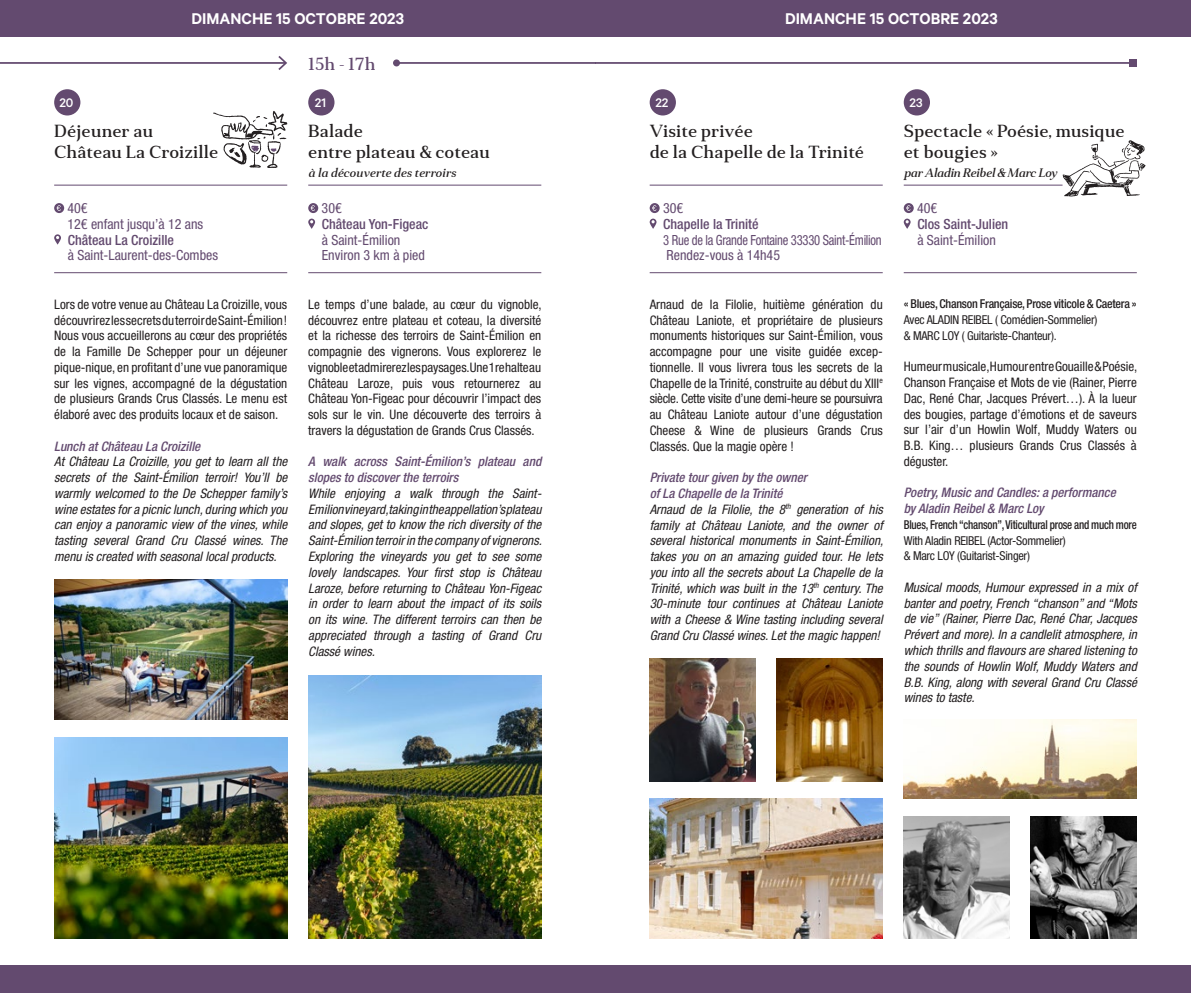
<style>
.page{position:relative;width:1191px;height:993px;background:#fff}
.page>*{position:absolute;margin:0;border:0;box-sizing:border-box;transform-origin:0 0}
.t1{font:500 17.5px/21px "Anglecia Pro Text";color:#231f20}
.t2{font:600 17.5px "Calibre";color:#fff}
.t3{font:500 17.5px "Anglecia Pro Text";color:#634a6f}
.t4{font:condensed 14px/15.8px "Helvetica Neue LT Std";color:#634a6f}
.t5{font:condensed 14px/15.8px "Helvetica Neue LT Std";letter-spacing:-.02em;color:#634a6f}
.t6{font:500 14px "Calibre";color:#fff}
.t7{font:italic condensed 13.12px/15.8px "Helvetica Neue LT Std";color:#231f20}
.t8{font:condensed 13.12px/15.8px "Helvetica Neue LT Std";color:#231f20;text-align:justify}
.t9{font:italic 500 condensed 13.12px/15.8px "Helvetica Neue LT Std";color:#634a6f}
.t10{font:condensed 12.25px/15.8px "Helvetica Neue LT Std";letter-spacing:-.02em;color:#231f20}
.t11{font:italic 500 12.25px "Anglecia Pro Text";letter-spacing:-.015em;color:#231f20}
.s1{font-weight:500}
.s2{font-weight:500;color:#634a6f}
</style>
<div class="page">
<div style="left:0;top:0;width:595px;height:37px;background:#634a6f"></div>
<div style="left:0;top:965px;width:595px;height:27px;background:#634a6f"></div>
<svg style="left:54px;top:203px;width:10px;height:10px"></svg>
<svg style="left:54px;top:234px;width:7px;height:10px"></svg>
<svg style="left:308px;top:203px;width:10px;height:26px"></svg>
<hr style="left:54px;top:272px;width:233px;height:1px;background:#634a6f">
<hr style="left:308px;top:272px;width:233px;height:1px;background:#634a6f">
<hr style="left:54px;top:185px;width:233px;height:1px;background:#634a6f">
<hr style="left:308px;top:185px;width:233px;height:1px;background:#634a6f">
<hr style="left:0;top:62px;width:286px;height:2px;background:#634a6f">
<svg style="left:276px;top:56px;width:11px;height:14px"></svg>
<hr style="left:396px;top:62px;width:199px;height:2px;background:#634a6f">
<div style="left:393px;top:59px;width:7px;height:7px;background:#634a6f;border-radius:50%"></div>
<img style="left:54px;top:579px;width:233px;height:140px">
<img style="left:54px;top:737px;width:233px;height:201px">
<img style="left:308px;top:675px;width:233px;height:263px">
<div style="left:54px;top:89px;width:26px;height:26px;background:#634a6f;border-radius:50%"></div>
<div style="left:308px;top:89px;width:26px;height:26px;background:#634a6f;border-radius:50%"></div>
<svg style="left:213px;top:111px;width:74px;height:57px"></svg>
<div style="left:595px;top:0;width:596px;height:37px;background:#634a6f"></div>
<div style="left:595px;top:965px;width:596px;height:27px;background:#634a6f"></div>
<svg style="left:649px;top:203px;width:10px;height:26px"></svg>
<svg style="left:903px;top:203px;width:10px;height:26px"></svg>
<hr style="left:649px;top:185px;width:233px;height:1px;background:#634a6f">
<hr style="left:649px;top:272px;width:233px;height:1px;background:#634a6f">
<hr style="left:903px;top:185px;width:159px;height:1px;background:#634a6f">
<hr style="left:903px;top:272px;width:233px;height:1px;background:#634a6f">
<hr style="left:595px;top:62px;width:538px;height:2px;background:#634a6f">
<div style="left:1129px;top:59px;width:7px;height:7px;background:#634a6f"></div>
<img style="left:649px;top:798px;width:233px;height:140px">
<img style="left:903px;top:816px;width:106px;height:122px">
<img style="left:1030px;top:816px;width:106px;height:122px">
<img style="left:649px;top:658px;width:106px;height:122px">
<img style="left:776px;top:658px;width:106px;height:122px">
<img style="left:903px;top:719px;width:233px;height:79px">
<div style="left:903px;top:89px;width:27px;height:26px;background:#634a6f;border-radius:50%"></div>
<div style="left:649px;top:89px;width:27px;height:26px;background:#634a6f;border-radius:50%"></div>
<svg style="left:1062px;top:140px;width:83px;height:56px"></svg>
<p class="t2" style="left:191px;top:8px;width:214px">DIMANCHE 15 OCTOBRE 2023</p>
<p class="t3" style="left:308px;top:52px;width:69px">15h - 17h</p>
<p class="t6" style="left:59px;top:94px;width:16px">20</p>
<p class="t6" style="left:315px;top:94px;width:13px">21</p>
<p class="t1" style="left:54px;top:120px;width:166px">Déjeuner au<br>Château La Croizille</p>
<p class="t1" style="left:308px;top:120px;width:183px">Balade<br>entre plateau &amp; coteau</p>
<p class="t11" style="left:308px;top:165px;width:149px">à la découverte des terroirs</p>
<p class="t4" style="left:68px;top:200px;width:152px">40€<br>12€ enfant jusqu’à 12 ans<br><span class="s1">Château La Croizille<br></span>à Saint-Laurent-des-Combes</p>
<p class="t4" style="left:321px;top:200px;width:108px">30€<br><span class="s1">Château Yon-Figeac </span>à Saint-Émilion<br>Environ 3 km à pied</p>
<p class="t8" style="left:54px;top:296px;width:235px">Lors de votre venue au Château La Croizille, vous découvrirez les secrets du terroir de Saint-Émilion !<br>Nous vous accueillerons au cœur des propriétés de la Famille De Schepper pour un déjeuner pique-nique, en profitant d’une vue panoramique sur les vignes, accompagné de la dégustation de plusieurs Grands Crus Classés. Le menu est élaboré avec des produits locaux et de saison.</p>
<p class="t7" style="left:54px;top:438px;width:235px"><span class="s2">Lunch at Château La Croizille<br></span>At Château La Croizille, you get to learn all the secrets of the Saint-Émilion terroir! You’ll be warmly welcomed to the De Schepper family’s wine estates for a picnic lunch, during which you can enjoy a panoramic view of the vines, while tasting several Grand Cru Classé wines. The menu is created with seasonal local products.</p>
<p class="t8" style="left:308px;top:296px;width:235px">Le temps d’une balade, au cœur du vignoble, découvrez entre plateau et coteau, la diversité et la richesse des terroirs de Saint-Émilion en compagnie des vignerons. Vous explorerez le vignoble et admirerez les paysages. Une 1re halte au Château Laroze, puis vous retournerez au Château Yon-Figeac pour découvrir l’impact des sols sur le vin. Une découverte des terroirs à travers la dégustation de Grands Crus Classés.</p>
<p class="t7" style="left:308px;top:454px;width:235px"><span class="s2">A walk across Saint-Émilion’s plateau and slopes to discover the terroirs<br></span>While enjoying a walk through the Saint-Emilion vineyard, taking in the appellation’s plateau and slopes, get to know the rich diversity of the Saint-Émilion terroir in the company of vignerons.<br>Exploring the vineyards you get to see some lovely landscapes. Your first stop is Château Laroze, before returning to Château Yon-Figeac in order to learn about the impact of its soils on its wine. The different terroirs can then be appreciated through a tasting of Grand Cru Classé wines.</p>
<p class="t2" style="left:785px;top:8px;width:214px">DIMANCHE 15 OCTOBRE 2023</p>
<p class="t6" style="left:655px;top:94px;width:15px">22</p>
<p class="t6" style="left:909px;top:94px;width:15px">23</p>
<p class="t1" style="left:649px;top:120px;width:216px">Visite privée<br>de la Chapelle de la Trinité</p>
<p class="t1" style="left:903px;top:120px;width:222px">Spectacle « Poésie, musique et bougies »</p>
<p class="t11" style="left:903px;top:165px;width:155px">par Aladin Reibel &amp; Marc Loy</p>
<p class="t5" style="left:663px;top:200px;width:220px">30€<br><span class="s1">Chapelle la Trinité<br></span>3 Rue de la Grande Fontaine 33330 Saint-Émilion<br>Rendez-vous à 14h45</p>
<p class="t4" style="left:917px;top:200px;width:93px">40€<br><span class="s1">Clos Saint-Julien </span>à Saint-Émilion</p>
<p class="t8" style="left:649px;top:296px;width:235px">Arnaud de la Filolie, huitième génération du Château Laniote, et propriétaire de plusieurs monuments historiques sur Saint-Émilion, vous accompagne pour une visite guidée excep&shy;tionnelle. Il vous livrera tous les secrets de la Chapelle de la Trinité, construite au début du XIII<sup>e </sup>siècle. Cette visite d’une demi-heure se poursuivra au Château Laniote autour d’une dégustation Cheese &amp; Wine de plusieurs Grands Crus Classés. Que la magie opère !</p>
<p class="t7" style="left:649px;top:470px;width:235px"><span class="s2">Private tour given by the owner<br>of La Chapelle de la Trinité<br></span>Arnaud de la Filolie, the 8<sup>th</sup> generation of his family at Château Laniote, and the owner of several historical monuments in Saint-Émilion, takes you on an amazing guided tour. He lets you into all the secrets about La Chapelle de la Trinité, which was built in the 13<sup>th</sup> century. The 30-minute tour continues at Château Laniote with a Cheese &amp; Wine tasting including several Grand Cru Classé wines. Let the magic happen!</p>
<p class="t10" style="left:903px;top:296px;width:235px"><span class="s1">« Blues, Chanson Française, Prose viticole &amp; Caetera »<br></span>Avec ALADIN REIBEL ( Comédien-Sommelier)<br>&amp; MARC LOY ( Guitariste-Chanteur).</p>
<p class="t8" style="left:903px;top:358px;width:235px">Humeur musicale, Humour entre Gouaille &amp; Poésie, Chanson Française et Mots de vie (Rainer, Pierre Dac, René Char, Jacques Prévert…). À la lueur des bougies, partage d’émotions et de saveurs sur l’air d’un Howlin Wolf, Muddy Waters ou B.B. King… plusieurs Grands Crus Classés à déguster.</p>
<p class="t9" style="left:903px;top:485px;width:213px">Poetry, Music and Candles: a performance by Aladin Reibel &amp; Marc Loy</p>
<p class="t10" style="left:903px;top:516px;width:234px"><span class="s1">Blues, French “chanson”, Viticultural prose and much more<br></span>With Aladin REIBEL (Actor-Sommelier)<br>&amp; Marc LOY (Guitarist-Singer)</p>
<p class="t7" style="left:903px;top:579px;width:235px;text-align:justify">Musical moods, Humour expressed in a mix of banter and poetry, French “chanson” and “Mots de vie” (Rainer, Pierre Dac, René Char, Jacques Prévert and more). In a candlelit atmosphere, in which thrills and flavours are shared listening to the sounds of Howlin Wolf, Muddy Waters and B.B. King, along with several Grand Cru Classé wines to taste.</p>
</div>
